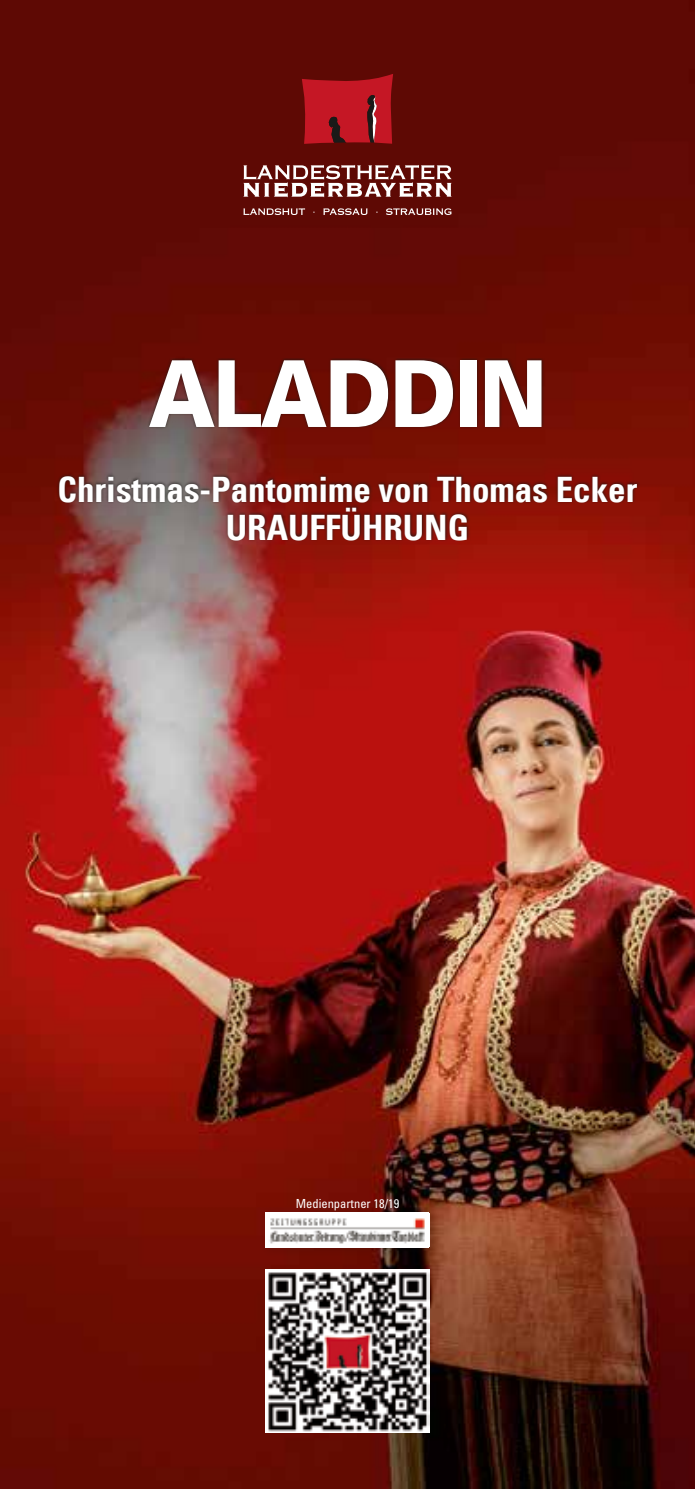
<style>
.page{position:relative;width:695px;height:1489px;background:#fff}
.page>*{position:absolute;margin:0;border:0;box-sizing:border-box;transform-origin:0 0}
.t1{font:900 92.25px "Univers";letter-spacing:-.025em;color:#fff;scale:.87 1}
.t2{font:35px/37.5px "Univers Com 67 Bold Cond";color:#fff;text-align:center}
.t3{font:condensed 12.5px "Univers";color:#fff}
</style>
<div class="page">
<img style="left:0;top:0;width:694px;height:1488px">
<div style="left:259px;top:1206px;width:179px;height:50px;background:#1a1a18;opacity:.15"></div>
<div style="left:266px;top:1212px;width:163px;height:35px;background:#fff"></div>
<img style="left:269px;top:1218px;width:156px;height:26px">
<div style="left:56px;top:358px;width:584px;height:184px;background:#1a1a18;opacity:.75"></div>
<img style="left:266px;top:1269px;width:163px;height:162px">
<svg style="left:243px;top:165px;width:208px;height:32px"></svg>
<svg style="left:243px;top:208px;width:62px;height:7px"></svg>
<svg style="left:323px;top:208px;width:44px;height:7px"></svg>
<svg style="left:386px;top:208px;width:65px;height:7px"></svg>
<svg style="left:302px;top:74px;width:91px;height:70px;background:#ab1822"></svg>
<h1 class="t1" style="left:148px;top:337px;width:459px">ALADDIN</h1>
<p class="t2" style="left:58px;top:470px;width:581px">Christmas-Pantomime von Thomas Ecker<br>URAUFFÜHRUNG</p>
<p class="t3" style="left:296px;top:1195px;width:105px">Medienpartner 18/19</p>
</div>
